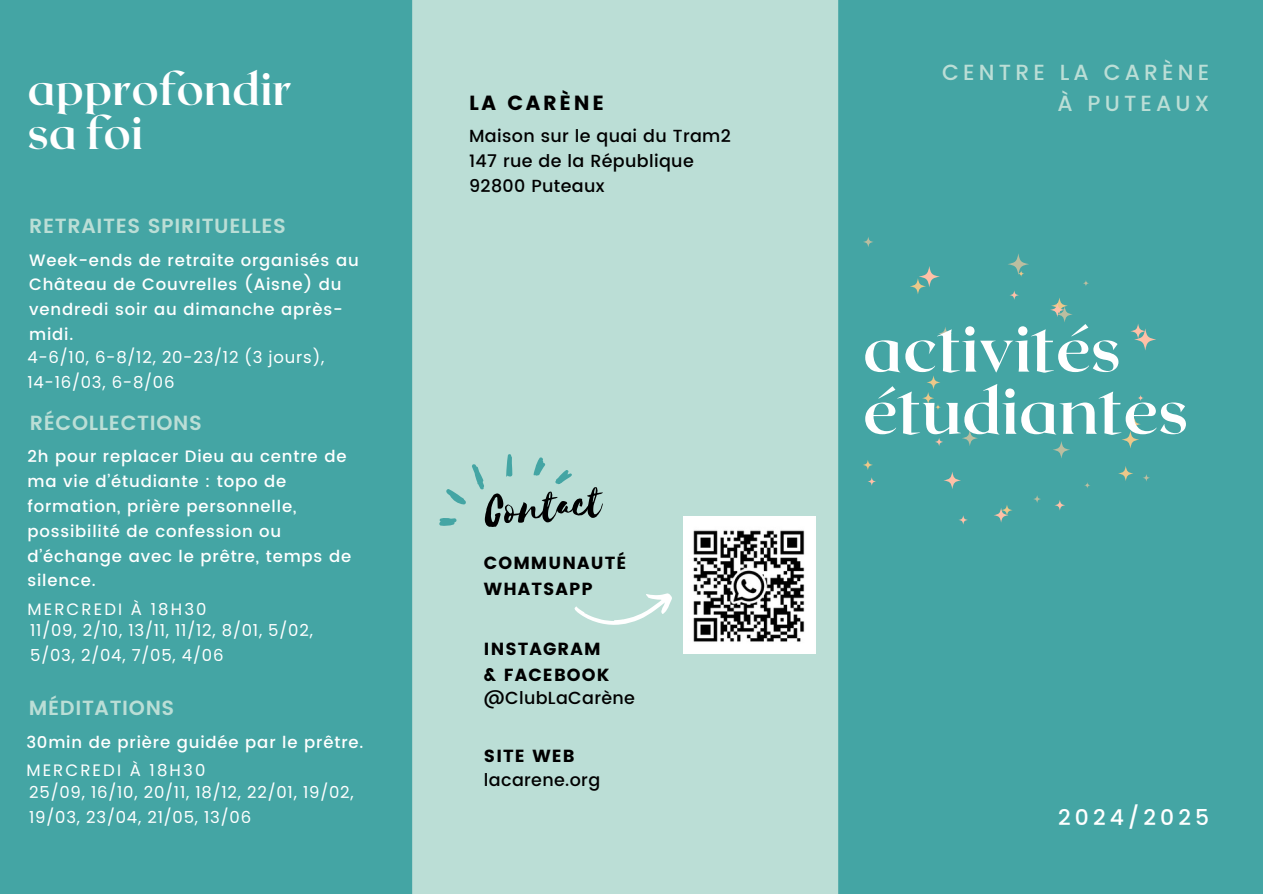
<style>
.page{position:relative;width:1263px;height:894px;background:#fff}
.page>*{position:absolute;margin:0;border:0;box-sizing:border-box;transform-origin:0 0}
.t1{font:700 63.75px/62.1px "Roxborough CF";color:#fff}
.t2{font:48px "Selima";color:#000}
.t3{font:700 45px/43.8px "Roxborough CF";color:#fff}
.t4{font:500 21.9px/31.8px "Poppins";letter-spacing:.19em;color:#bbded6;text-align:right}
.t5{font:500 21.9px "Poppins";letter-spacing:.19em;color:#fff}
.t6{font:600 20.4px "Poppins";letter-spacing:.03em;color:#bbded6}
.t7{font:20.4px "Poppins";letter-spacing:.13em;color:#000}
.t8{font:500 17.55px "Poppins";letter-spacing:.02em;color:#000}
.t9{font:17.55px/25.5px "Poppins";letter-spacing:.065em;color:#000}
.t10{font:500 16.5px/24.8px "Poppins";letter-spacing:.05em;color:#fff}
.t11{font:16.5px/24.8px "Poppins";letter-spacing:.05em;color:#fff}
.t12{font:16.5px "Poppins";letter-spacing:.13em;color:#fff}
</style>
<div class="page">
<div style="left:0;top:0;width:1263px;height:893px;background:#bbded6"></div>
<div style="left:838px;top:0;width:425px;height:893px;background:#44a5a4"></div>
<div style="left:0;top:0;width:412px;height:893px;background:#44a5a4"></div>
<svg style="left:574px;top:593px;width:98px;height:32px"></svg>
<img style="left:683px;top:516px;width:133px;height:137px">
<svg style="left:1118px;top:465px;width:15px;height:16px"></svg>
<svg style="left:935px;top:437px;width:8px;height:9px"></svg>
<svg style="left:994px;top:507px;width:14px;height:15px"></svg>
<svg style="left:863px;top:236px;width:11px;height:11px"></svg>
<svg style="left:962px;top:430px;width:16px;height:16px"></svg>
<svg style="left:958px;top:515px;width:10px;height:9px"></svg>
<svg style="left:910px;top:278px;width:16px;height:16px"></svg>
<svg style="left:1051px;top:297px;width:17px;height:17px"></svg>
<svg style="left:1084px;top:482px;width:6px;height:6px"></svg>
<svg style="left:938px;top:326px;width:14px;height:14px"></svg>
<svg style="left:863px;top:459px;width:10px;height:11px"></svg>
<svg style="left:1121px;top:431px;width:18px;height:17px"></svg>
<svg style="left:1056px;top:306px;width:17px;height:16px"></svg>
<svg style="left:1134px;top:328px;width:22px;height:22px"></svg>
<svg style="left:1050px;top:302px;width:14px;height:15px"></svg>
<svg style="left:935px;top:404px;width:6px;height:6px"></svg>
<svg style="left:867px;top:477px;width:9px;height:8px"></svg>
<svg style="left:968px;top:354px;width:7px;height:6px"></svg>
<svg style="left:1083px;top:280px;width:6px;height:6px"></svg>
<svg style="left:1142px;top:474px;width:8px;height:7px"></svg>
<svg style="left:1001px;top:504px;width:12px;height:11px"></svg>
<svg style="left:1009px;top:290px;width:10px;height:10px"></svg>
<svg style="left:1052px;top:441px;width:18px;height:17px"></svg>
<svg style="left:943px;top:471px;width:18px;height:18px"></svg>
<svg style="left:926px;top:375px;width:14px;height:14px"></svg>
<svg style="left:922px;top:392px;width:12px;height:12px"></svg>
<svg style="left:1128px;top:417px;width:13px;height:13px"></svg>
<svg style="left:1033px;top:495px;width:8px;height:8px"></svg>
<svg style="left:1007px;top:253px;width:22px;height:22px"></svg>
<svg style="left:1130px;top:323px;width:16px;height:16px"></svg>
<svg style="left:1054px;top:499px;width:11px;height:11px"></svg>
<svg style="left:1137px;top:395px;width:7px;height:6px"></svg>
<svg style="left:919px;top:266px;width:21px;height:21px"></svg>
<svg style="left:506px;top:454px;width:7px;height:23px"></svg>
<svg style="left:439px;top:464px;width:45px;height:62px"></svg>
<svg style="left:533px;top:457px;width:39px;height:28px"></svg>
<p class="t3" style="left:27px;top:65px;width:266px">approfondir sa foi</p>
<h5 class="t6" style="left:29px;top:214px;width:258px">RETRAITES SPIRITUELLES</h5>
<p class="t10" style="left:29px;top:247px;width:331px">Week-ends de retraite organisés au<br>Château de Couvrelles (Aisne) du vendredi soir au dimanche après&shy;midi.</p>
<p class="t11" style="left:27px;top:345px;width:298px">4-6/10, 6-8/12, 20-23/12 (3 jours),<br>14-16/03, 6-8/06</p>
<h3 class="t6" style="left:30px;top:410px;width:173px">RÉCOLLECTIONS</h3>
<p class="t10" style="left:27px;top:444px;width:325px">2h pour replacer Dieu au centre de ma vie d’étudiante : topo de formation, prière personnelle, possibilité de confession ou d’échange avec le prêtre, temps de silence.</p>
<p class="t12" style="left:27px;top:597px;width:181px">MERCREDI À 18H30</p>
<p class="t11" style="left:30px;top:618px;width:284px">11/09, 2/10, 13/11, 11/12, 8/01, 5/02,<br>5/03, 2/04, 7/05, 4/06</p>
<p class="t6" style="left:29px;top:696px;width:147px">MÉDITATIONS</p>
<h5 class="t10" style="left:26px;top:729px;width:338px">30min de prière guidée par le prêtre.</h5>
<p class="t12" style="left:26px;top:758px;width:181px">MERCREDI À 18H30</p>
<h5 class="t11" style="left:29px;top:779px;width:326px">25/09, 16/10, 20/11, 18/12, 22/01, 19/02,<br>19/03, 23/04, 21/05, 13/06</h5>
<p class="t7" style="left:469px;top:91px;width:136px">LA CARÈNE</p>
<h4 class="t8" style="left:469px;top:125px;width:263px">Maison sur le quai du Tram2</h4>
<p class="t8" style="left:469px;top:150px;width:226px">147 rue de la République</p>
<h6 class="t8" style="left:469px;top:175px;width:137px">92800 Puteaux</h6>
<p class="t2" style="left:483px;top:486px;width:118px;rotate:-6deg">Contact</p>
<p class="t9" style="left:484px;top:550px;width:144px">COMMUNAUTÉ<br>WHATSAPP</p>
<p class="t9" style="left:484px;top:636px;width:127px">INSTAGRAM &amp; FACEBOOK</p>
<h4 class="t8" style="left:484px;top:687px;width:153px">@ClubLaCarène</h4>
<h4 class="t9" style="left:484px;top:743px;width:92px">SITE WEB</h4>
<h2 class="t8" style="left:484px;top:769px;width:118px">lacarene.org</h2>
<h3 class="t4" style="left:942px;top:56px;width:269px">CENTRE LA CARÈNE<br>À PUTEAUX</h3>
<p class="t1" style="left:863px;top:315px;width:327px">activités étudiantes</p>
<h6 class="t5" style="left:1058px;top:804px;width:153px">2024/2025</h6>
</div>
